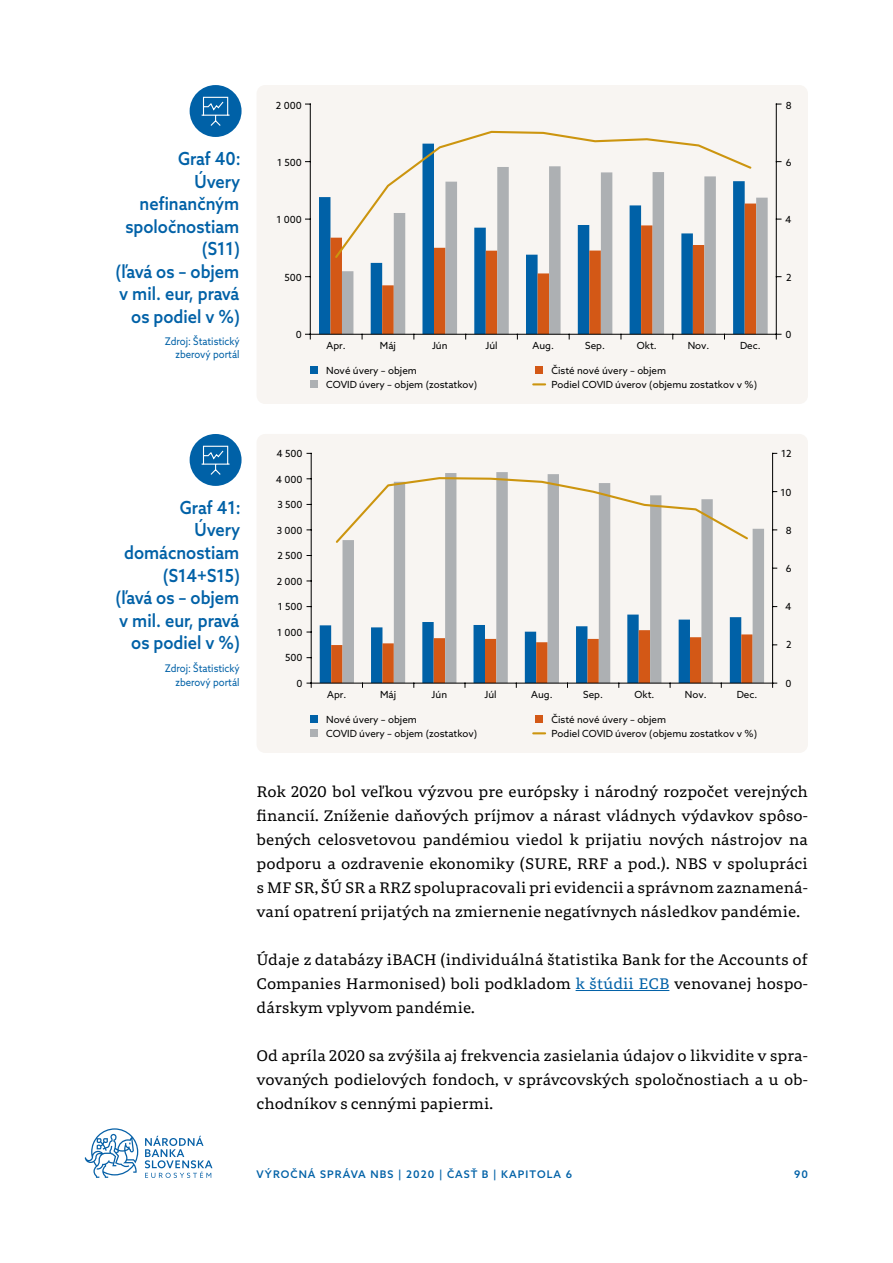
<style>
.page{position:relative;width:893px;height:1263px;background:#fff}
.page>*{position:absolute;margin:0;border:0;box-sizing:border-box;transform-origin:0 0}
.t1{font:500 18px/22.5px "Azo Sans";color:#0061a7;text-align:right;scale:.92 1}
.t2{font:15px/24px "Portada Text";color:#000;text-align:justify}
.t3{font:10.5px/13.5px "Azo Sans";color:#0061a7;text-align:right;scale:.92 1}
.t4{font:500 10.5px "Azo Sans";letter-spacing:.1em;color:#0061a7}
.t5{font:9.75px/14px "Azo Sans";color:#000}
.s1{color:#0061a7}
</style>
<div class="page">
<svg style="left:145px;top:1136px;width:67px;height:42px"></svg>
<svg style="left:85px;top:1128px;width:53px;height:50px"></svg>
<hr style="left:576px;top:990px;width:93px;height:1px;background:#0061a7">
<div style="left:257px;top:434px;width:551px;height:319px;background:#f8f5f2;border-radius:9px"></div>
<div style="left:310px;top:715px;width:8px;height:8px;background:#0061a7"></div>
<div style="left:535px;top:715px;width:8px;height:8px;background:#d35816"></div>
<div style="left:310px;top:729px;width:8px;height:8px;background:#adb0b3"></div>
<svg style="left:533px;top:732px;width:12px;height:2px"></svg>
<svg style="left:342px;top:472px;width:422px;height:211px"></svg>
<hr style="left:772px;top:453px;width:1px;height:230px;background:#000">
<hr style="left:311px;top:453px;width:1px;height:230px;background:#000">
<hr style="left:311px;top:683px;width:462px;height:1px;background:#000">
<svg style="left:320px;top:615px;width:433px;height:72px"></svg>
<svg style="left:335px;top:476px;width:415px;height:69px"></svg>
<div style="left:190px;top:434px;width:52px;height:52px;background:#0061a7;border-radius:50%"></div>
<svg style="left:201px;top:445px;width:29px;height:30px"></svg>
<div style="left:257px;top:85px;width:551px;height:319px;background:#f8f5f2;border-radius:9px"></div>
<div style="left:310px;top:366px;width:8px;height:8px;background:#0061a7"></div>
<div style="left:310px;top:380px;width:8px;height:8px;background:#adb0b3"></div>
<svg style="left:319px;top:197px;width:12px;height:137px;background:#0d64a4"></svg>
<svg style="left:753px;top:197px;width:15px;height:137px;background:#b7a197"></svg>
<hr style="left:776px;top:104px;width:1px;height:230px;background:#000">
<hr style="left:310px;top:104px;width:1px;height:230px;background:#000">
<hr style="left:310px;top:334px;width:466px;height:1px;background:#000">
<svg style="left:305px;top:334px;width:6px;height:5px"></svg>
<svg style="left:333px;top:130px;width:420px;height:256px"></svg>
<div style="left:190px;top:85px;width:52px;height:52px;background:#0061a7;border-radius:50%"></div>
<svg style="left:201px;top:96px;width:29px;height:30px"></svg>
<p class="t1" style="left:115px;top:147px;width:138px">Graf 40:<br>Úvery nefinančným spoločnostiam (S11)<br>(ľavá os – objem v mil. eur, pravá os podiel v %)</p>
<p class="t3" style="left:165px;top:334px;width:83px">Zdroj: Štatistický zberový portál</p>
<p class="t5" style="left:276px;top:98px;width:28px">2 000</p>
<p class="t5" style="left:786px;top:98px;width:7px">8</p>
<p class="t5" style="left:277px;top:155px;width:26px">1 500</p>
<p class="t5" style="left:786px;top:155px;width:7px">6</p>
<p class="t5" style="left:276px;top:213px;width:27px">1 000</p>
<p class="t5" style="left:785px;top:213px;width:8px">4</p>
<p class="t5" style="left:284px;top:270px;width:19px">500</p>
<p class="t5" style="left:786px;top:270px;width:7px">2</p>
<p class="t5" style="left:296px;top:327px;width:8px">0</p>
<p class="t5" style="left:785px;top:327px;width:8px">0</p>
<p class="t5" style="left:327px;top:339px;width:21px">Apr.</p>
<p class="t5" style="left:380px;top:339px;width:18px">Máj</p>
<p class="t5" style="left:432px;top:339px;width:17px">Jún</p>
<p class="t5" style="left:485px;top:339px;width:14px">Júl</p>
<p class="t5" style="left:533px;top:339px;width:23px">Aug.</p>
<p class="t5" style="left:585px;top:339px;width:21px">Sep.</p>
<p class="t5" style="left:637px;top:339px;width:21px">Okt.</p>
<p class="t5" style="left:688px;top:339px;width:23px">Nov.</p>
<p class="t5" style="left:740px;top:339px;width:22px">Dec.</p>
<p class="t5" style="left:326px;top:363px;width:153px">Nové úvery – objem<br>COVID úvery – objem (zostatkov)</p>
<p class="t5" style="left:551px;top:363px;width:207px">Čisté nové úvery – objem<br>Podiel COVID úverov (objemu zostatkov v %)</p>
<p class="t1" style="left:115px;top:496px;width:138px">Graf 41:<br>Úvery domácnostiam (S14+S15)<br>(ľavá os – objem v mil. eur, pravá os podiel v %)</p>
<p class="t3" style="left:165px;top:662px;width:83px">Zdroj: Štatistický zberový portál</p>
<p class="t5" style="left:277px;top:447px;width:28px">4 500</p>
<p class="t5" style="left:276px;top:472px;width:28px">4 000</p>
<p class="t5" style="left:277px;top:498px;width:27px">3 500</p>
<p class="t5" style="left:277px;top:523px;width:27px">3 000</p>
<p class="t5" style="left:277px;top:549px;width:27px">2 500</p>
<p class="t5" style="left:277px;top:574px;width:28px">2 000</p>
<p class="t5" style="left:278px;top:600px;width:26px">1 500</p>
<p class="t5" style="left:277px;top:625px;width:27px">1 000</p>
<p class="t5" style="left:285px;top:651px;width:19px">500</p>
<p class="t5" style="left:297px;top:676px;width:8px">0</p>
<p class="t5" style="left:327px;top:688px;width:21px">Apr.</p>
<p class="t5" style="left:380px;top:688px;width:18px">Máj</p>
<p class="t5" style="left:432px;top:688px;width:17px">Jún</p>
<p class="t5" style="left:485px;top:688px;width:14px">Júl</p>
<p class="t5" style="left:531px;top:688px;width:23px">Aug.</p>
<p class="t5" style="left:583px;top:688px;width:21px">Sep.</p>
<p class="t5" style="left:634px;top:688px;width:21px">Okt.</p>
<p class="t5" style="left:685px;top:688px;width:23px">Nov.</p>
<p class="t5" style="left:737px;top:688px;width:22px">Dec.</p>
<p class="t5" style="left:326px;top:712px;width:153px">Nové úvery – objem<br>COVID úvery – objem (zostatkov)</p>
<p class="t5" style="left:551px;top:712px;width:207px">Čisté nové úvery – objem<br>Podiel COVID úverov (objemu zostatkov v %)</p>
<p class="t5" style="left:781px;top:447px;width:12px">12</p>
<p class="t5" style="left:780px;top:485px;width:13px">10</p>
<p class="t5" style="left:786px;top:523px;width:7px">8</p>
<p class="t5" style="left:786px;top:561px;width:7px">6</p>
<p class="t5" style="left:785px;top:600px;width:8px">4</p>
<p class="t5" style="left:786px;top:638px;width:7px">2</p>
<p class="t5" style="left:785px;top:676px;width:8px">0</p>
<p class="t2" style="left:257px;top:779px;width:553px">Rok 2020 bol veľkou výzvou pre európsky i národný rozpočet verejných financií. Zníženie daňových príjmov a nárast vládnych výdavkov spôso&shy;bených celosvetovou pandémiou viedol k prijatiu nových nástrojov na podporu a ozdravenie ekonomiky (SURE, RRF a pod.). NBS v spolupráci s MF SR, ŠÚ SR a RRZ spolupracovali pri evidencii a správnom zaznamená&shy;vaní opatrení prijatých na zmiernenie negatívnych následkov pandémie.</p>
<p class="t2" style="left:257px;top:947px;width:553px">Údaje z databázy iBACH (individuálná štatistika Bank for the Accounts of Companies Harmonised) boli podkladom <span class="s1">k štúdii ECB</span> venovanej hospo&shy;dárskym vplyvom pandémie.</p>
<p class="t2" style="left:257px;top:1043px;width:553px">Od apríla 2020 sa zvýšila aj frekvencia zasielania údajov o likvidite v spra&shy;vovaných podielových fondoch, v správcovských spoločnostiach a u ob&shy;chodníkov s cennými papiermi.</p>
<p class="t4" style="left:257px;top:1167px;width:317px">VÝROČNÁ SPRÁVA NBS | 2020 | ČASŤ B | KAPITOLA 6</p>
<p class="t4" style="left:794px;top:1167px;width:15px">90</p>
</div>
